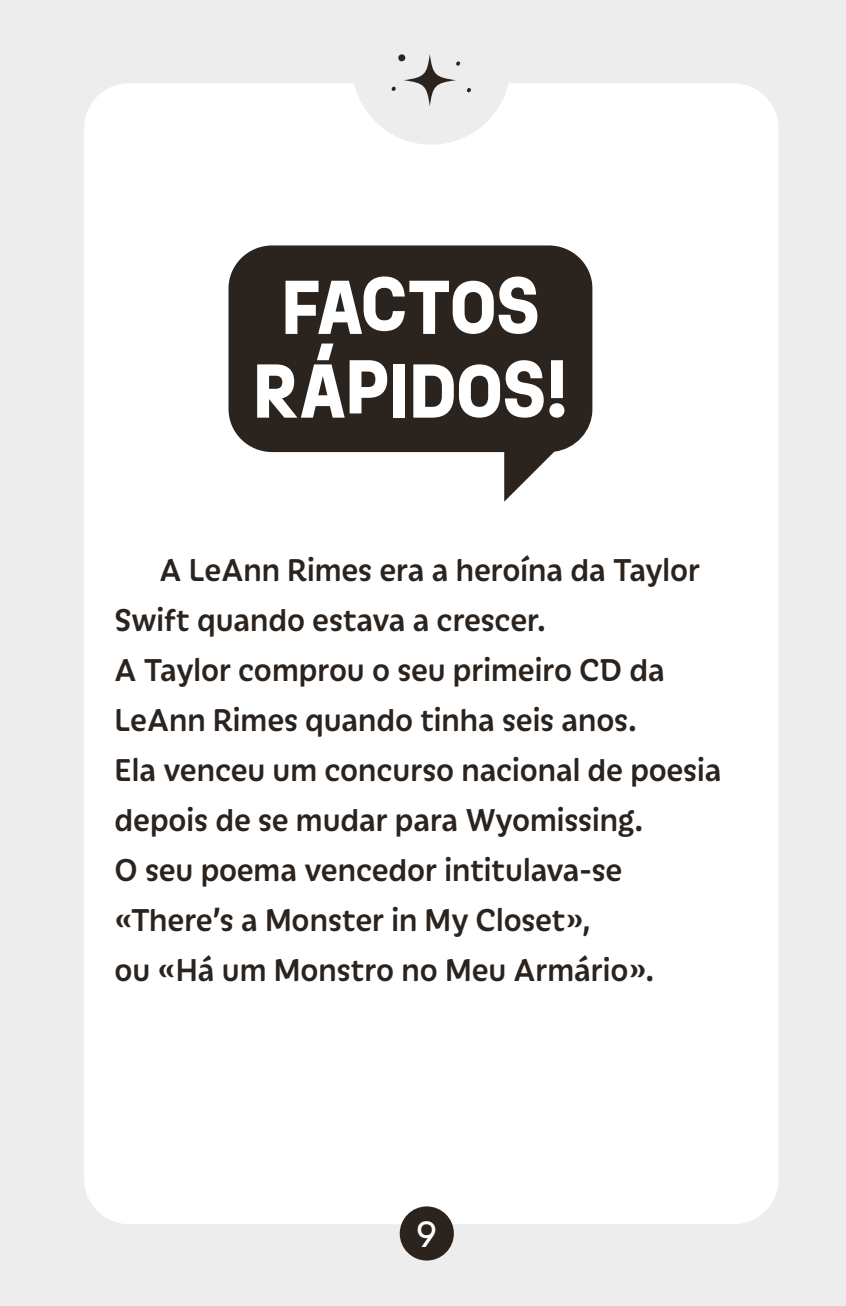
<style>
.page{position:relative;width:846px;height:1306px;background:#fff}
.page>*{position:absolute;margin:0;border:0;box-sizing:border-box;transform-origin:0 0}
.t1{font:70px/83.6px "Ruddy Bold 2";color:#fff;text-align:center}
.t2{font:500 34px/50px "Iskra";color:#2b231d;scale:.95 1}
.t3{font:34px "Ruddy";color:#fff}
</style>
<div class="page">
<div style="left:0;top:0;width:846px;height:1305px;background:#eeeded"></div>
<div style="left:84px;top:83px;width:694px;height:1140px;background:#fff;border-radius:45px"></div>
<svg style="left:354px;top:54px;width:155px;height:91px"></svg>
<svg style="left:228px;top:245px;width:364px;height:256px;fill:#2b231d"></svg>
<div style="left:400px;top:1206px;width:54px;height:54px;background:#2b231d;border-radius:50%"></div>
<h1 class="t1" style="left:253px;top:263px;width:316px">FACTOS<br>RÁPIDOS!</h1>
<p class="t2" style="left:115px;top:542px;width:640px;text-indent:45px">A LeAnn Rimes era a heroína da Taylor Swift quando estava a crescer.<br>A Taylor comprou o seu primeiro CD da LeAnn Rimes quando tinha seis anos.<br>Ela venceu um concurso nacional de poesia depois de se mudar para Wyomissing.<br>O seu poema vencedor intitulava-se «There’s a Monster in My Closet»,<br>ou «Há um Monstro no Meu Armário».</p>
<p class="t3" style="left:416px;top:1209px;width:22px">9</p>
</div>
